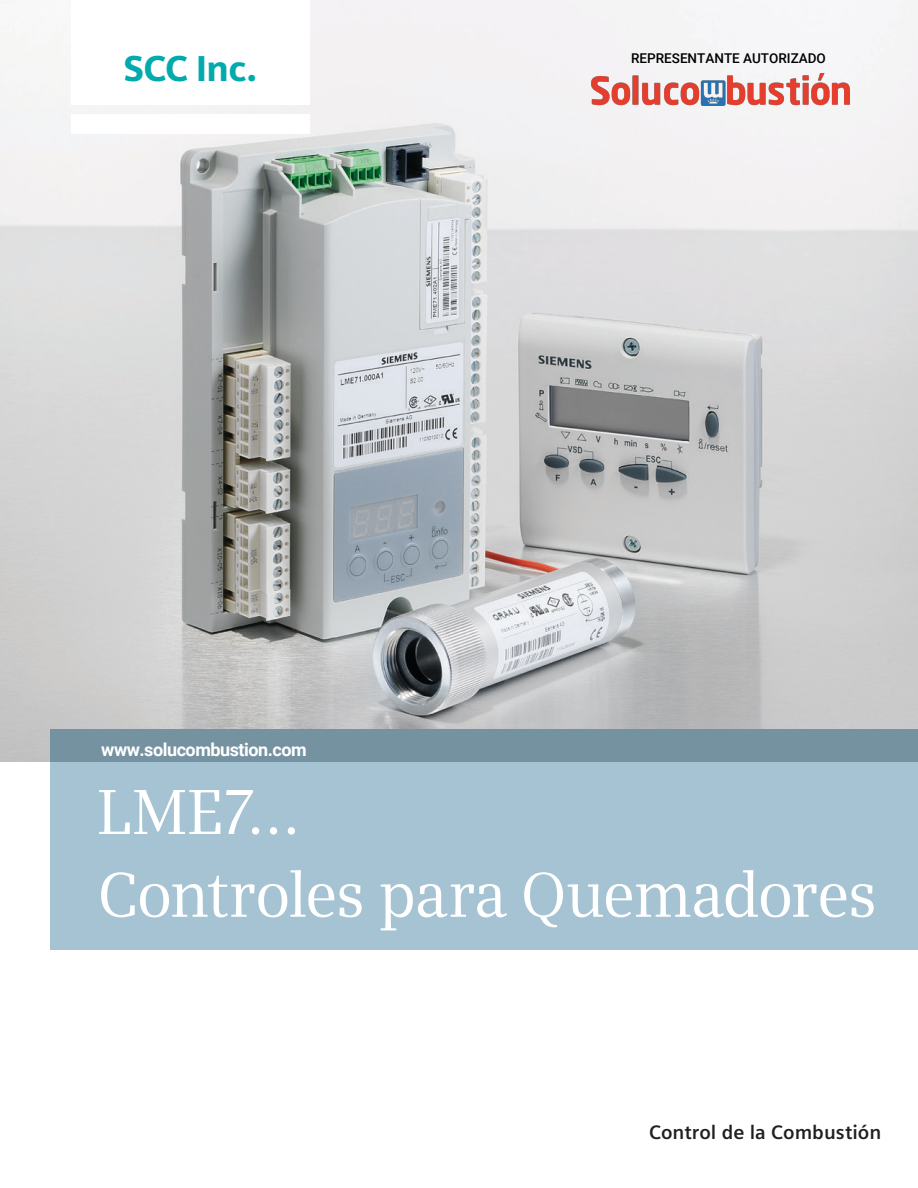
<style>
.page{position:relative;width:918px;height:1188px;background:#fff}
.page>*{position:absolute;margin:0;border:0;box-sizing:border-box;transform-origin:0 0}
.t1{font:63.45px "Siemens Serif";letter-spacing:-.025em;color:#fff}
.t2{font:900 36px "Siemens Sans";letter-spacing:-.025em;color:#00aaad}
.t3{font:700 19.5px "Siemens Sans";color:#231f20}
.t4{font:700 18px "Roboto";letter-spacing:-.025em;color:#fff}
.t5{font:500 13.5px "Roboto";color:#000}
</style>
<div class="page">
<img style="left:0;top:0;width:918px;height:761px">
<div style="left:51px;top:761px;width:867px;height:189px;background:#a5c3d2"></div>
<div style="left:51px;top:729px;width:867px;height:32px;background:#7592a1"></div>
<div style="left:71px;top:0;width:239px;height:105px;background:#fff"></div>
<div style="left:71px;top:114px;width:239px;height:19px;background:#fff"></div>
<img style="left:591px;top:74px;width:258px;height:31px">
<h1 class="t2" style="left:124px;top:48px;width:135px">SCC Inc.</h1>
<h1 class="t4" style="left:101px;top:737px;width:207px">www.solucombustion.com</h1>
<p class="t5" style="left:631px;top:48px;width:196px">REPRESENTANTE AUTORIZADO</p>
<h1 class="t1" style="left:97px;top:777px;width:205px">LME7…</h1>
<h1 class="t1" style="left:97px;top:860px;width:781px">Controles para Quemadores</h1>
<p class="t3" style="left:649px;top:1122px;width:234px">Control de la Combustión</p>
</div>
